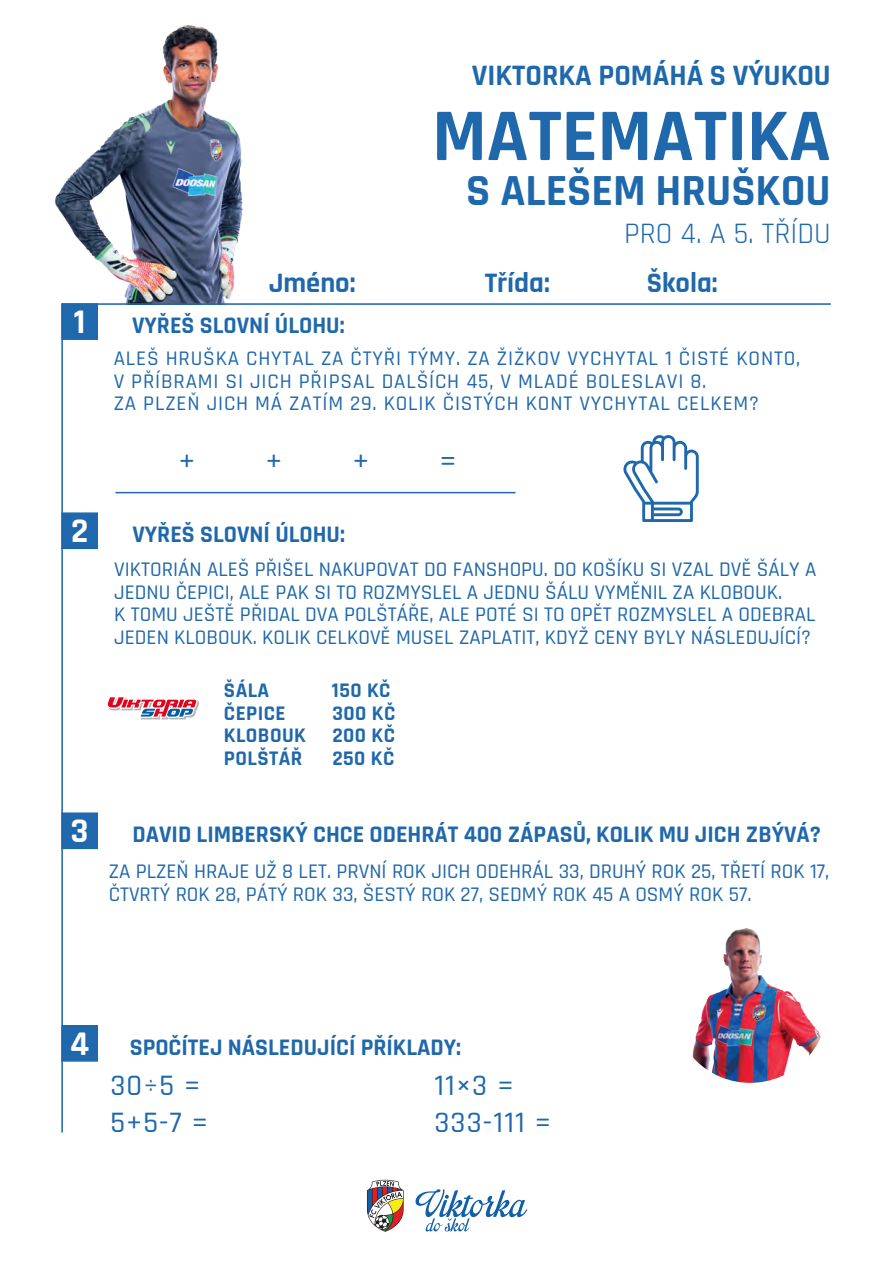
<style>
.page{position:relative;width:893px;height:1263px;background:#fff}
.page>*{position:absolute;margin:0;border:0;box-sizing:border-box;transform-origin:0 0}
.t1{font:700 75px "Rajdhani";color:#1f68ab}
.t2{font:700 45px "Rajdhani";color:#1f68ab}
.t3{font:700 34.95px "Rajdhani";color:#fff}
.t4{font:500 31.5px "Rajdhani";color:#1f68ab}
.t5{font:500 30px "Rajdhani";letter-spacing:.04em;color:#1f68ab}
.t6{font:700 30px "Rajdhani";color:#1f68ab}
.t7{font:30px "Rajdhani";color:#1f68ab}
.t8{font:700 28.5px "Rajdhani";color:#1f68ab}
.t9{font:700 24px "Rajdhani";color:#1f68ab}
.t10{font:500 21px/22.5px "Rajdhani";color:#1f68ab}
.t11{font:500 21px/22.5px "Rajdhani";letter-spacing:.04em;color:#1f68ab}
.t12{font:700 21px "Rajdhani";letter-spacing:.02em;color:#1f68ab}
.s1{font-size:34.95px;color:#fff}
</style>
<div class="page">
<svg style="left:367px;top:1179px;width:37px;height:53px"></svg>
<svg style="left:415px;top:1189px;width:112px;height:42px"></svg>
<img style="left:54px;top:25px;width:189px;height:278px">
<hr style="left:62px;top:303px;width:769px;height:2px;background:#1d68ac">
<hr style="left:61px;top:303px;width:2px;height:829px;background:#1d68ac">
<div style="left:61px;top:303px;width:37px;height:37px;background:#1f68ab;border:2px solid #1d68ac"></div>
<div style="left:61px;top:512px;width:37px;height:37px;background:#1f68ab;border:2px solid #1d68ac"></div>
<div style="left:61px;top:812px;width:37px;height:37px;background:#1f68ab;border:2px solid #1d68ac"></div>
<div style="left:61px;top:1025px;width:37px;height:37px;background:#1f68ab;border:2px solid #1d68ac"></div>
<img style="left:673px;top:928px;width:155px;height:155px;border-radius:77px">
<hr style="left:116px;top:492px;width:399px;height:1px;background:#1d68ac">
<svg style="left:623px;top:435px;width:76px;height:87px"></svg>
<svg style="left:107px;top:697px;width:92px;height:22px"></svg>
<h3 class="t6" style="left:472px;top:57px;width:360px">VIKTORKA POMÁHÁ S VÝUKOU</h3>
<h1 class="t1" style="left:432px;top:90px;width:400px">MATEMATIKA</h1>
<h2 class="t2" style="left:466px;top:163px;width:366px">S ALEŠEM HRUŠKOU</h2>
<h3 class="t7" style="left:624px;top:216px;width:208px">PRO 4. A 5. TŘÍDU</h3>
<h3 class="t8" style="left:269px;top:265px;width:88px">Jméno:</h3>
<h3 class="t8" style="left:485px;top:265px;width:67px">Třída:</h3>
<h3 class="t8" style="left:647px;top:265px;width:72px">Škola:</h3>
<h3 class="t3" style="left:74px;top:300px;width:13px">1</h3>
<p class="t9" style="left:132px;top:311px;width:214px">VYŘEŠ SLOVNÍ ÚLOHU:</p>
<p class="t11" style="left:114px;top:348px;width:688px">ALEŠ HRUŠKA CHYTAL ZA ČTYŘI TÝMY. ZA ŽIŽKOV VYCHYTAL 1 ČISTÉ KONTO,<br>V PŘÍBRAMI SI JICH PŘIPSAL DALŠÍCH 45, V MLADÉ BOLESLAVI 8.<br>ZA PLZEŇ JICH MÁ ZATÍM 29. KOLIK ČISTÝCH KONT VYCHYTAL CELKEM?</p>
<h3 class="t4" style="left:178px;top:442px;width:18px">+</h3>
<h3 class="t4" style="left:265px;top:442px;width:18px">+</h3>
<h3 class="t4" style="left:352px;top:442px;width:18px">+</h3>
<h3 class="t4" style="left:440px;top:442px;width:19px">=</h3>
<h3 class="t3" style="left:71px;top:510px;width:19px">2</h3>
<p class="t9" style="left:132px;top:520px;width:214px">VYŘEŠ SLOVNÍ ÚLOHU:</p>
<p class="t10" style="left:114px;top:559px;width:704px">VIKTORIÁN ALEŠ PŘIŠEL NAKUPOVAT DO FANSHOPU. DO KOŠÍKU SI VZAL DVĚ ŠÁLY A JEDNU ČEPICI, ALE PAK SI TO ROZMYSLEL A JEDNU ŠÁLU VYMĚNIL ZA KLOBOUK.<br>K TOMU JEŠTĚ PŘIDAL DVA POLŠTÁŘE, ALE POTÉ SI TO OPĚT ROZMYSLEL A ODEBRAL JEDEN KLOBOUK. KOLIK CELKOVĚ MUSEL ZAPLATIT, KDYŽ CENY BYLY NÁSLEDUJÍCÍ?</p>
<p class="t12" style="left:224px;top:678px;width:47px">ŠÁLA</p>
<p class="t12" style="left:332px;top:678px;width:60px">150 KČ</p>
<p class="t12" style="left:224px;top:700px;width:63px">ČEPICE</p>
<p class="t12" style="left:332px;top:700px;width:64px">300 KČ</p>
<p class="t12" style="left:224px;top:723px;width:83px">KLOBOUK</p>
<p class="t12" style="left:332px;top:723px;width:64px">200 KČ</p>
<p class="t12" style="left:224px;top:745px;width:80px">POLŠTÁŘ</p>
<p class="t12" style="left:332px;top:745px;width:63px">250 KČ</p>
<h3 class="t3" style="left:71px;top:810px;width:19px">3</h3>
<p class="t9" style="left:132px;top:820px;width:690px">DAVID LIMBERSKÝ CHCE ODEHRÁT 400 ZÁPASŮ, KOLIK MU JICH ZBÝVÁ?</p>
<p class="t10" style="left:109px;top:861px;width:722px">ZA PLZEŇ HRAJE UŽ 8 LET. PRVNÍ ROK JICH ODEHRÁL 33, DRUHÝ ROK 25, TŘETÍ ROK 17,<br>ČTVRTÝ ROK 28, PÁTÝ ROK 33, ŠESTÝ ROK 27, SEDMÝ ROK 45 A OSMÝ ROK 57.</p>
<p class="t9" style="left:70px;top:1032px;width:392px"><span class="s1">4</span> SPOČÍTEJ NÁSLEDUJÍCÍ PŘÍKLADY:</p>
<h3 class="t5" style="left:110px;top:1068px;width:92px">30÷5 =</h3>
<h3 class="t5" style="left:434px;top:1068px;width:81px">11×3 =</h3>
<h3 class="t5" style="left:110px;top:1105px;width:99px">5+5-7 =</h3>
<h3 class="t5" style="left:434px;top:1105px;width:118px">333-111 =</h3>
</div>
